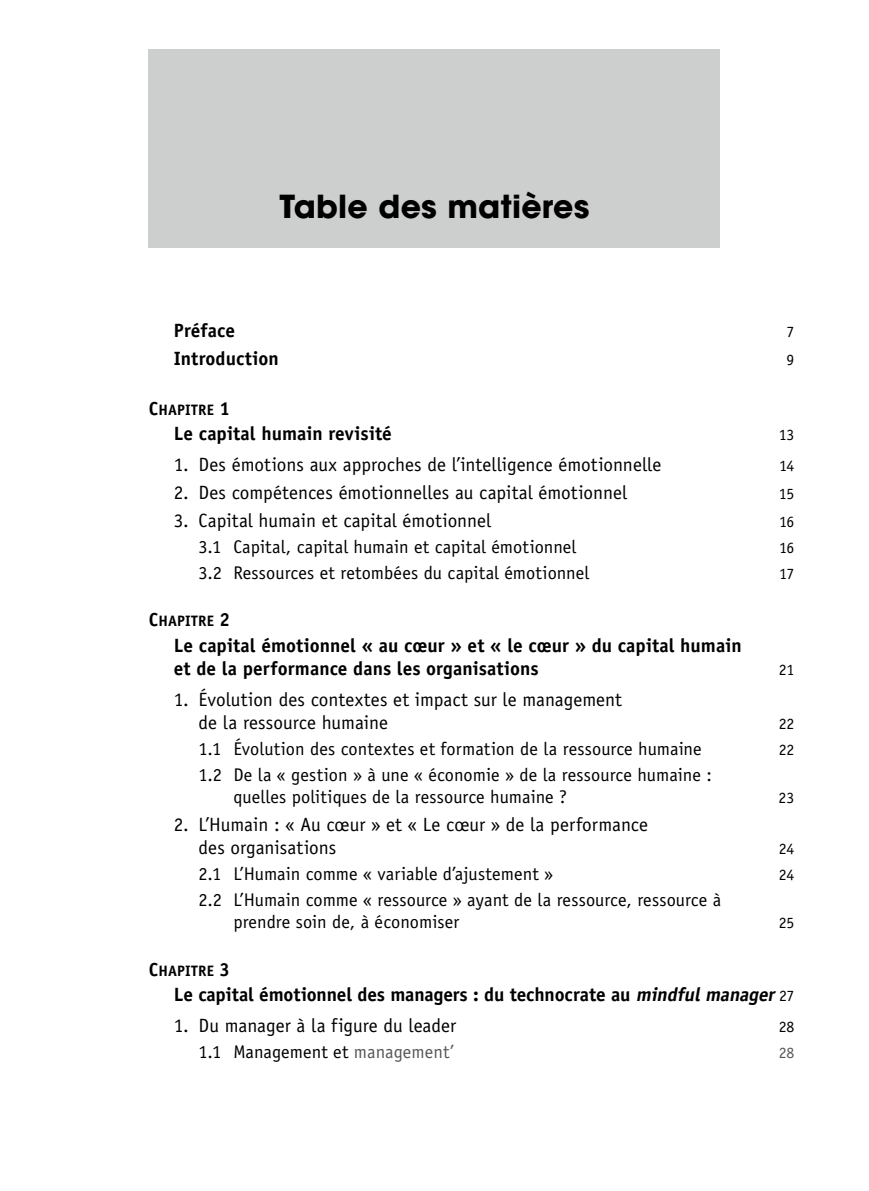
<style>
.page{position:relative;width:869px;height:1191px;background:#fff}
.page>*{position:absolute;margin:0;border:0;box-sizing:border-box;transform-origin:0 0}
.t1{font:700 31.5px "ITC Avant Garde Std";letter-spacing:.005em;color:#000}
.t2{font:19.25px/23.1px "Officina Sans Std";color:#000}
.t3{font:700 19.25px/23.1px "Officina Sans Std";color:#000}
.t4{font:18.38px/22.1px "Officina Sans Std";letter-spacing:.005em;color:#000}
.t5{font:15.75px "Officina Sans Std";letter-spacing:-.005em;color:#000}
.t6{font:15.75px "Officina Sans Std";color:#58585a}
.t7{font:15.05px "Officina Sans Std Bold SC800";letter-spacing:.01em;color:#000}
.s1{font-size:18.9px}
.s2{font-style:italic}
.s3{font-weight:400;font-size:15.75px}
.s4{color:#58585a}
</style>
<div class="page">
<div style="left:149px;top:50px;width:570px;height:198px;background:#cdcece"></div>
<h1 class="t1" style="left:279px;top:186px;width:311px">Table des matières</h1>
<p class="t3" style="left:174px;top:318px;width:63px">Préface</p>
<p class="t5" style="left:786px;top:322px;width:9px">7</p>
<p class="t3" style="left:174px;top:346px;width:106px">Introduction</p>
<p class="t5" style="left:786px;top:350px;width:9px">9</p>
<p class="t7" style="left:149px;top:400px;width:83px"><span class="s1">C</span>HAPITRE <span class="s1">1</span></p>
<p class="t3" style="left:174px;top:422px;width:219px">Le capital humain revisité</p>
<p class="t5" style="left:778px;top:425px;width:17px">13</p>
<p class="t2" style="left:174px;top:452px;width:489px">1. Des émotions aux approches de l’intelligence émotionnelle</p>
<p class="t5" style="left:778px;top:456px;width:17px">14</p>
<p class="t2" style="left:174px;top:481px;width:454px">2. Des compétences émotionnelles au capital émotionnel</p>
<p class="t5" style="left:778px;top:484px;width:17px">15</p>
<p class="t2" style="left:174px;top:509px;width:319px">3. Capital humain et capital émotionnel</p>
<p class="t5" style="left:778px;top:512px;width:17px">16</p>
<p class="t4" style="left:198px;top:535px;width:379px">3.1 Capital, capital humain et capital émotionnel</p>
<p class="t5" style="left:778px;top:538px;width:17px">16</p>
<p class="t4" style="left:198px;top:561px;width:392px">3.2 Ressources et retombées du capital émotionnel</p>
<p class="t5" style="left:778px;top:564px;width:17px">17</p>
<p class="t7" style="left:149px;top:612px;width:83px"><span class="s1">C</span>HAPITRE <span class="s1">2</span></p>
<p class="t3" style="left:174px;top:633px;width:569px">Le capital émotionnel « au cœur » et « le cœur » du capital humain et de la performance dans les organisations</p>
<p class="t5" style="left:778px;top:660px;width:17px">21</p>
<p class="t2" style="left:198px;top:687px;width:425px;text-indent:-25px">1. Évolution des contextes et impact sur le management de la ressource humaine</p>
<p class="t5" style="left:778px;top:714px;width:17px">22</p>
<p class="t4" style="left:198px;top:737px;width:504px">1.1 Évolution des contextes et formation de la ressource humaine</p>
<p class="t5" style="left:778px;top:740px;width:17px">22</p>
<p class="t4" style="left:233px;top:763px;width:479px;text-indent:-35px">1.2 De la « gestion » à une « économie » de la ressource humaine : quelles politiques de la ressource humaine ?</p>
<p class="t5" style="left:778px;top:788px;width:17px">23</p>
<p class="t2" style="left:198px;top:813px;width:451px;text-indent:-25px">2. L’Humain : « Au cœur » et « Le cœur » de la performance des organisations</p>
<p class="t5" style="left:778px;top:839px;width:17px">24</p>
<p class="t4" style="left:198px;top:863px;width:356px">2.1 L’Humain comme « variable d’ajustement »</p>
<p class="t5" style="left:778px;top:865px;width:17px">24</p>
<p class="t4" style="left:233px;top:889px;width:489px;text-indent:-35px">2.2 L’Humain comme « ressource » ayant de la ressource, ressource à prendre soin de, à économiser</p>
<p class="t5" style="left:778px;top:913px;width:17px">25</p>
<p class="t7" style="left:149px;top:961px;width:83px"><span class="s1">C</span>HAPITRE <span class="s1">3</span></p>
<p class="t3" style="left:174px;top:983px;width:622px">Le capital émotionnel des managers : du technocrate au <span class="s2">mindfulmanager</span><span class="s3">27</span></p>
<p class="t2" style="left:174px;top:1013px;width:284px">1. Du manager à la figure du leader</p>
<p class="t5" style="left:778px;top:1017px;width:17px">28</p>
<p class="t4" style="left:198px;top:1040px;width:256px">1.1 Management et <span class="s4">management’</span></p>
<p class="t6" style="left:778px;top:1043px;width:17px">28</p>
</div>
